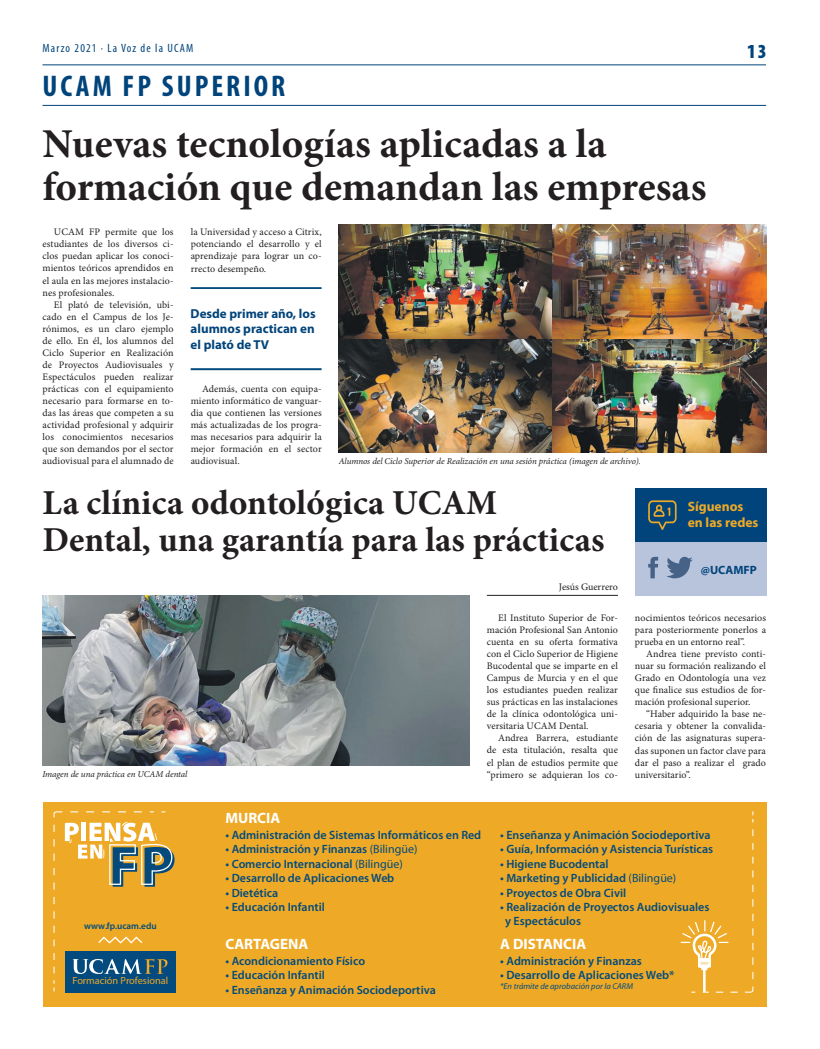
<style>
.page{position:relative;width:820px;height:1049px;background:#fff}
.page>*{position:absolute;margin:0;border:0;box-sizing:border-box;transform-origin:0 0}
.t1{font:700 41px/43px "Minion Pro";color:#231f20}
.t2{font:700 35px/37px "Minion Pro";color:#231f20}
.t3{font:700 condensed 30px "Myriad Pro";letter-spacing:.1em;color:#00447b}
.t4{font:900 condensed 20px "Myriad Pro";color:#00447b}
.t5{font:700 15px "Myriad Pro";color:#fff}
.t6{font:700 13.6px/16.3px "Myriad Pro";color:#eeaa26}
.t7{font:700 13px/15.6px "Myriad Pro";color:#00447b;text-align:justify}
.t8{font:600 12px/14.4px "Myriad Pro";color:#044a7c}
.t9{font:condensed 12px "Myriad Pro";letter-spacing:.1em;color:#00447b}
.t10{font:700 12px "Myriad Pro";color:#00447b}
.t11{font:10.3px "Myriad Pro";color:#eda827}
.t12{font:10px/12.1px "Minion Pro";letter-spacing:.005em;color:#231f20;text-align:justify}
.t13{font:600 9.2px "Myriad Pro";color:#014b7d}
.t14{font:italic 9px "Minion Pro";letter-spacing:-.005em;color:#231f20}
.t15{font:italic 8.5px "Myriad Pro";color:#044a7c}
.s1{font-weight:400}
</style>
<div class="page">
<hr style="left:43px;top:64px;width:722px;height:1px;background:#00447b">
<hr style="left:43px;top:105px;width:722px;height:1px;background:#00447b">
<div style="left:634px;top:488px;width:132px;height:54px;background:#00447b"></div>
<img style="left:42px;top:596px;width:427px;height:169px">
<div style="left:634px;top:542px;width:131px;height:54px;background:#b8c4dc"></div>
<hr style="left:486px;top:595px;width:131px;height:1px;background:#231f20">
<svg style="left:648px;top:500px;width:28px;height:30px"></svg>
<svg style="left:648px;top:557px;width:10px;height:21px"></svg>
<svg style="left:666px;top:557px;width:26px;height:21px"></svg>
<img style="left:338px;top:224px;width:214px;height:115px">
<img style="left:338px;top:339px;width:214px;height:113px">
<img style="left:552px;top:224px;width:213px;height:115px">
<img style="left:552px;top:339px;width:213px;height:113px">
<hr style="left:190px;top:287px;width:131px;height:2px;background:#044a7c">
<hr style="left:190px;top:368px;width:131px;height:2px;background:#044a7c">
<div style="left:43px;top:801px;width:723px;height:205px;background:#eeaa26"></div>
<div style="left:65px;top:951px;width:110px;height:41px;background:#034a7e"></div>
<svg style="left:53px;top:811px;width:121px;height:180px"></svg>
<svg style="left:680px;top:811px;width:73px;height:182px"></svg>
<p class="t9" style="left:43px;top:40px;width:152px">Marzo 2021 · La Voz de la UCAM</p>
<h3 class="t3" style="left:43px;top:67px;width:244px">UCAM FP SUPERIOR</h3>
<h1 class="t1" style="left:43px;top:122px;width:665px">Nuevas tecnologías aplicadas a la formación que demandan las empresas</h1>
<h3 class="t4" style="left:746px;top:38px;width:21px">13</h3>
<p class="t12" style="left:43px;top:226px;width:132px;text-indent:11px">UCAM FP permite que los estudiantes de los diversos ci&shy;clos puedan aplicar los conoci&shy;mientos teóricos aprendidos en el aula en las mejores instalacio&shy;nes profesionales.</p>
<p class="t12" style="left:43px;top:299px;width:132px;text-indent:11px">El plató de televisión, ubi&shy;cado en el Campus de los Je&shy;rónimos, es un claro ejemplo de ello. En él, los alumnos del Ciclo Superior en Realización de Proyectos Audiovisuales y Espectáculos pueden realizar prácticas con el equipamiento necesario para formarse en to&shy;das las áreas que competen a su actividad profesional y adquirir los conocimientos necesarios que son demandos por el sector audiovisual para el alumnado de</p>
<p class="t12" style="left:190px;top:226px;width:132px">la Universidad y acceso a Citrix, potenciando el desarrollo y el aprendizaje para lograr un co&shy;rrecto desempeño.</p>
<h3 class="t7" style="left:190px;top:305px;width:126px">Desde primer año, los alumnos practican en el plató de TV</h3>
<p class="t12" style="left:190px;top:383px;width:132px;text-indent:11px">Además, cuenta con equipa&shy;miento informático de vanguar&shy;dia que contienen las versiones más actualizadas de los progra&shy;mas necesarios para adquirir la mejor formación en el sector audiovisual.</p>
<h2 class="t2" style="left:42px;top:484px;width:563px">La clínica odontológica UCAM<br>Dental, una garantía para las prácticas</h2>
<p class="t14" style="left:338px;top:455px;width:304px">Alumnos del Ciclo Superior de Realización en una sesión práctica (imagen de archivo).</p>
<p class="t12" style="left:558px;top:581px;width:60px">Jesús Guerrero</p>
<h3 class="t6" style="left:687px;top:497px;width:72px">Síguenos en las redes</h3>
<p class="t10" style="left:700px;top:562px;width:58px">@UCAMFP</p>
<p class="t14" style="left:43px;top:768px;width:146px">Imagen de una práctica en UCAM dental</p>
<p class="t13" style="left:84px;top:920px;width:74px">www.fp.ucam.edu</p>
<p class="t11" style="left:72px;top:974px;width:97px">Formación Profesional</p>
<h3 class="t5" style="left:225px;top:809px;width:56px">MURCIA</h3>
<p class="t12" style="left:486px;top:612px;width:132px;text-indent:11px">El Instituto Superior de For&shy;mación Profesional San Antonio cuenta en su oferta formativa con el Ciclo Superior de Higiene Bucodental que se imparte en el Campus de Murcia y en el que los estudiantes pueden realizar sus prácticas en las instalaciones de la clínica odontológica uni&shy;versitaria UCAM Dental.</p>
<p class="t12" style="left:486px;top:733px;width:132px;text-indent:11px">Andrea Barrera, estudiante de esta titulación, resalta que el plan de estudios permite que “primero se adquieran los co-</p>
<p class="t12" style="left:634px;top:612px;width:132px">nocimientos teóricos necesarios para posteriormente ponerlos a prueba en un entorno real”.</p>
<p class="t12" style="left:634px;top:648px;width:132px;text-indent:11px">Andrea tiene previsto conti&shy;nuar su formación realizando el Grado en Odontología una vez que nalice sus estudios de for&shy;mación profesional superior.</p>
<p class="t12" style="left:634px;top:708px;width:132px;text-indent:11px">“Haber adquirido la base ne&shy;cesaria y obtener la convalida&shy;ción de las asignaturas supera&shy;das suponen un factor clave para dar el paso a realizar el grado universitario”.</p>
<p class="t8" style="left:225px;top:827px;width:257px">• Administración de Sistemas Informáticos en Red</p>
<p class="t8" style="left:225px;top:842px;width:193px">• Administración y Finanzas <span class="s1">(Bilingüe)</span></p>
<p class="t8" style="left:225px;top:856px;width:179px">• Comercio Internacional <span class="s1">(Bilingüe)</span></p>
<p class="t8" style="left:225px;top:870px;width:170px">• Desarrollo de Aplicaciones Web</p>
<p class="t8" style="left:225px;top:885px;width:54px">• Dietética</p>
<p class="t8" style="left:225px;top:899px;width:101px">• Educación Infantil</p>
<p class="t8" style="left:500px;top:827px;width:212px">• Enseñanza y Animación Sociodeportiva</p>
<p class="t8" style="left:500px;top:842px;width:214px">• Guía, Información y Asistencia Turísticas</p>
<p class="t8" style="left:500px;top:856px;width:110px">• Higiene Bucodental</p>
<p class="t8" style="left:500px;top:870px;width:178px">• Marketing y Publicidad <span class="s1">(Bilingüe)</span></p>
<p class="t8" style="left:500px;top:885px;width:128px">• Proyectos de Obra Civil</p>
<p class="t8" style="left:505px;top:899px;width:206px;text-indent:-5px">• Realización de Proyectos Audiovisuales y Espectáculos</p>
<h3 class="t5" style="left:225px;top:934px;width:84px">CARTAGENA</h3>
<h3 class="t5" style="left:500px;top:934px;width:88px">A DISTANCIA</h3>
<p class="t8" style="left:225px;top:953px;width:141px">• Acondicionamiento Físico</p>
<p class="t8" style="left:225px;top:967px;width:101px">• Educación Infantil</p>
<p class="t8" style="left:225px;top:982px;width:212px">• Enseñanza y Animación Sociodeportiva</p>
<p class="t8" style="left:500px;top:953px;width:143px">• Administración y Finanzas</p>
<p class="t8" style="left:500px;top:967px;width:175px">• Desarrollo de Aplicaciones Web*</p>
<p class="t15" style="left:500px;top:981px;width:134px">*En trámite de aprobación por la CARM</p>
</div>
